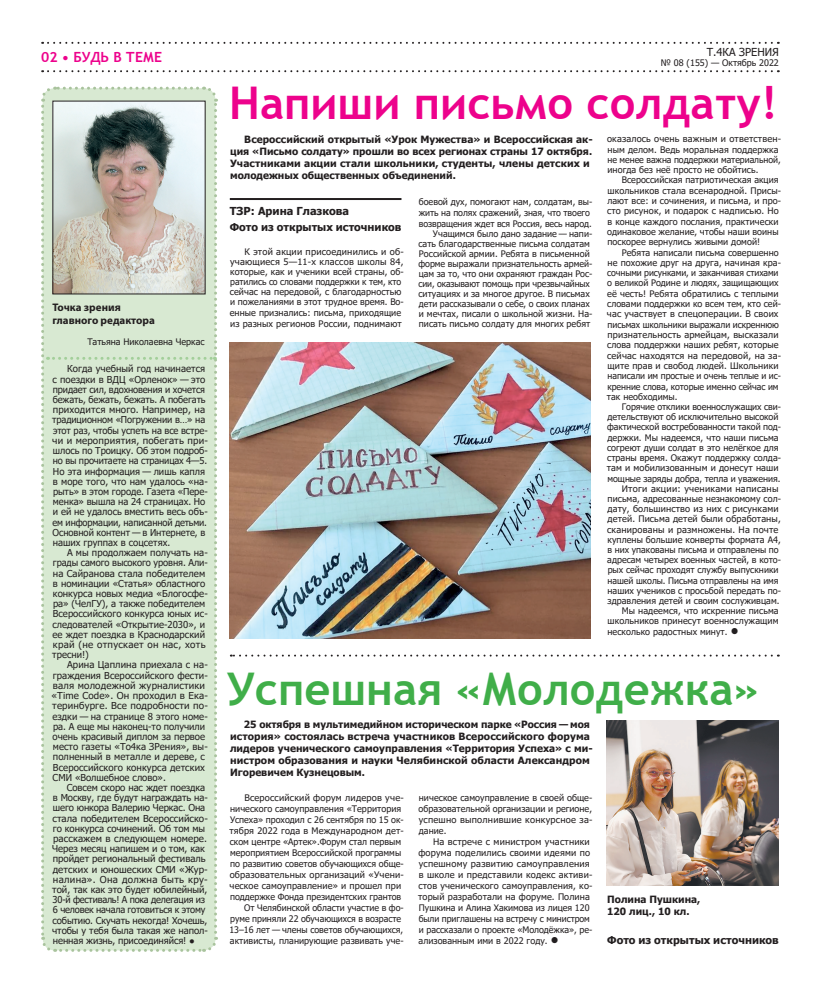
<style>
.page{position:relative;width:820px;height:993px;background:#fff}
.page>*{position:absolute;margin:0;border:0;box-sizing:border-box;transform-origin:0 0}
.t1{font:700 45px "Trebuchet MS";color:#ed028c}
.t2{font:700 45px "Trebuchet MS";color:#40ae49}
.t3{font:700 14px "Trebuchet MS";color:#ed028c}
.t4{font:700 11px/13.2px "Myriad Pro";color:#231f20}
.t5{font:700 11px "Tahoma";color:#231f20}
.t6{font:11px "Tahoma";color:#231f20}
.t7{font:700 10.8px "Tahoma";color:#231f20}
.t8{font:700 10px/12px "Tahoma";letter-spacing:.005em;color:#231f20}
.t9{font:9.5px/10.2px "Tahoma";color:#231f20}
.t10{font:9px/10.3px "Tahoma";letter-spacing:.005em;color:#231f20}
.t11{font:9px "Tahoma";letter-spacing:.025em;color:#231f20}
.t12{font:9px "Myriad Pro";color:#231f20}
.s1{font-size:14px}
</style>
<div class="page">
<svg style="left:42px;top:70px;width:729px;height:2px"></svg>
<svg style="left:42px;top:42px;width:729px;height:2px"></svg>
<div style="left:41px;top:86px;width:177px;height:866px;background:#d8e9d2"></div>
<img style="left:55px;top:103px;width:148px;height:189px">
<svg style="left:231px;top:654px;width:540px;height:2px"></svg>
<hr style="left:230px;top:198px;width:171px;height:2px;background:#231f20">
<img style="left:230px;top:342px;width:360px;height:296px">
<img style="left:606px;top:720px;width:172px;height:165px">
<h2 class="t3" style="left:41px;top:48px;width:122px">02 • БУДЬ В ТЕМЕ</h2>
<p class="t4" style="left:53px;top:300px;width:104px">Точка зрения главного редактора</p>
<p class="t9" style="left:52px;top:364px;width:157px;text-indent:15px">Когда учебный год начинается с поездки в ВДЦ «Орленок» — это придает сил, вдохновения и хочется бежать, бежать, бежать. А побегать приходится много. Например, на традиционном «Погружении в…» на этот раз, чтобы успеть на все встре&shy;чи и мероприятия, побегать при&shy;шлось по Троицку. Об этом подроб&shy;но вы прочитаете на страницах 4—5.<br>Но эта информация — лишь капля в море того, что нам удалось «на&shy;рыть» в этом городе. Газета «Пере&shy;менка» вышла на 24 страницах. Но и ей не удалось вместить весь объ&shy;ем информации, написанной детьми.<br>Основной контент — в Интернете, в наших группах в соцсетях.</p>
<p class="t9" style="left:52px;top:548px;width:157px;text-indent:15px">А мы продолжаем получать на&shy;грады самого высокого уровня. Али&shy;на Сайранова стала победителем в номинации «Статья» областного конкурса новых медиа «Блогосфе&shy;ра» (ЧелГУ), а также победителем<br>Всероссийского конкурса юных ис&shy;следователей «Открытие-2030», и ее ждет поездка в Краснодарский край (не отпускает он нас, хоть тресни!)</p>
<p class="t9" style="left:51px;top:660px;width:158px;text-indent:15px">Арина Цаплина приехала с на&shy;граждения Всероссийского фести&shy;валя молодежной журналистики «Time Code». Он проходил в Ека&shy;теринбурге. Все подробности по&shy;ездки — на странице 8 этого номе&shy;ра. А еще мы наконец-то получили очень красивый диплом за первое место газеты «То4ка ЗРения», вы&shy;полненный в металле и дереве, с<br>Всероссийского конкурса детских<br>СМИ «Волшебное слово».</p>
<p class="t9" style="left:52px;top:782px;width:157px;text-indent:15px">Совсем скоро нас ждет поездка в Москву, где будут награждать на&shy;шего юнкора Валерию Черкас. Она стала победителем Всероссийско&shy;го конкурса сочинений. Об том мы расскажем в следующем номере.<br>Через месяц напишем и о том, как пройдет региональный фестиваль детских и юношеских СМИ «Жур&shy;налина». Она должна быть кру&shy;той, так как это будет юбилейный,<br>30-й фестиваль! А пока делегация из<br>6 человек начала готовиться к этому событию. Скучать некогда! Хочешь, чтобы у тебя была такая же напол&shy;ненная жизнь, присоединяйся! ●</p>
<p class="t10" style="left:87px;top:337px;width:119px">Татьяна Николаевна Черкас</p>
<p class="t12" style="left:90px;top:337px;width:13px">Тат</p>
<p class="t12" style="left:122px;top:337px;width:78px">Николаевна Черкас</p>
<p class="t6" style="left:706px;top:44px;width:74px">Т.4КА ЗРЕНИЯ</p>
<p class="t10" style="left:660px;top:58px;width:119px">№ 08 (155) — Октябрь 2022</p>
<h1 class="t1" style="left:229px;top:74px;width:549px">Напиши письмо солдату!</h1>
<p class="t8" style="left:230px;top:134px;width:364px;text-indent:14px">Всероссийский открытый «Урок Мужества» и Всероссийская ак&shy;ция «Письмо солдату» прошли во всех регионах страны 17 октября.<br>Участниками акции стали школьники, студенты, члены детских и молодежных общественных объединений.</p>
<p class="t5" style="left:230px;top:203px;width:121px">ТЗР: Арина Глазкова</p>
<p class="t7" style="left:230px;top:219px;width:173px">Фото из открытых источников</p>
<p class="t10" style="left:607px;top:134px;width:175px">оказалось очень важным и ответствен&shy;ным делом. Ведь моральная поддержка не менее важна поддержки материальной, иногда без неё просто не обойтись.</p>
<p class="t10" style="left:607px;top:175px;width:175px;text-indent:15px">Всероссийская патриотическая акция школьников стала всенародной. Присы&shy;лают все: и сочинения, и письма, и про&shy;сто рисунок, и подарок с надписью. Но в конце каждого послания, практически одинаковое желание, чтобы наши воины поскорее вернулись живыми домой!</p>
<p class="t10" style="left:606px;top:247px;width:176px;text-indent:15px">Ребята написали письма совершенно не похожие друг на друга, начиная кра&shy;сочными рисунками, и заканчивая стихами о великой Родине и людях, защищающих её честь! Ребята обратились с теплыми словами поддержки ко всем тем, кто сей&shy;час участвует в спецоперации. В своих письмах школьники выражали искреннюю признательность армейцам, высказали слова поддержки наших ребят, которые сейчас находятся на передовой, на за&shy;щите прав и свобод людей. Школьники написали им простые и очень теплые и ис&shy;кренние слова, которые именно сейчас им так необходимы.</p>
<p class="t10" style="left:621px;top:402px;width:161px">Горячие отклики военнослужащих сви-</p>
<p class="t10" style="left:607px;top:412px;width:172px">детельствуют об исключительно высокой</p>
<p class="t10" style="left:607px;top:422px;width:175px">фактической востребованности такой под-</p>
<p class="t10" style="left:607px;top:432px;width:172px">держки. Мы надеемся, что наши письма</p>
<p class="t10" style="left:607px;top:443px;width:173px">согреют души солдат в это нелёгкое для</p>
<p class="t10" style="left:607px;top:453px;width:175px">страны время. Окажут поддержку солда-</p>
<p class="t10" style="left:606px;top:463px;width:173px">там и мобилизованным и донесут наши</p>
<p class="t10" style="left:607px;top:473px;width:174px">мощные заряды добра, тепла и уважения.</p>
<p class="t11" style="left:621px;top:482px;width:158px">Итоги акции: учениками написаны</p>
<p class="t10" style="left:607px;top:494px;width:175px">письма, адресованные незнакомому сол-</p>
<p class="t10" style="left:607px;top:504px;width:172px">дату, большинство из них с рисунками</p>
<p class="t10" style="left:607px;top:514px;width:175px">детей. Письма детей были обработаны,</p>
<p class="t10" style="left:607px;top:524px;width:173px">сканированы и размножены. На почте</p>
<p class="t10" style="left:607px;top:534px;width:175px">куплены большие конверты формата А4,</p>
<p class="t10" style="left:607px;top:545px;width:173px">в них упакованы письма и отправлены по</p>
<p class="t10" style="left:607px;top:555px;width:175px">адресам четырех военных частей, в кото-</p>
<p class="t10" style="left:607px;top:565px;width:172px">рых сейчас проходят службу выпускники</p>
<p class="t10" style="left:607px;top:575px;width:172px">нашей школы. Письма отправлены на имя</p>
<p class="t10" style="left:607px;top:585px;width:175px">наших учеников с просьбой передать по-</p>
<p class="t10" style="left:607px;top:596px;width:173px">здравления детей и своим сослуживцам.</p>
<p class="t10" style="left:621px;top:606px;width:158px">Мы надеемся, что искренние письма</p>
<p class="t10" style="left:607px;top:616px;width:172px">школьников принесут военнослужащим</p>
<p class="t10" style="left:607px;top:626px;width:133px">несколько радостных минут. <span class="s1">●</span></p>
<p class="t10" style="left:418px;top:197px;width:175px;text-align:right">боевой дух, помогают нам, солдатам, вы&shy;жить на полях сражений, зная, что твоего возвращения ждет вся Россия, весь народ.<br>Учащимся было дано задание — напи&shy;сать благодарственные письма солдатам Российской армии. Ребята в письменной форме выражали признательность армей&shy;цам за то, что они охраняют граждан Рос&shy;сии, оказывают помощь при чрезвычайных ситуациях и за многое другое. В письмах дети рассказывали о себе, о своих планах и мечтах, писали о школьной жизни. На&shy;писать письмо солдату для многих ребят</p>
<p class="t10" style="left:230px;top:247px;width:175px;text-indent:15px">К этой акции присоединились и об&shy;учающиеся 5—11-х классов школы 84, которые, как и ученики всей страны, об&shy;ратились со словами поддержки к тем, кто сейчас на передовой, с благодарностью и пожеланиями в этот трудное время. Во&shy;енные признались: письма, приходящие из разных регионов России, поднимают</p>
<h1 class="t2" style="left:227px;top:660px;width:534px">Успешная «Молодежка»</h1>
<p class="t8" style="left:230px;top:718px;width:364px;text-indent:14px">25 октября в мультимедийном историческом парке «Россия — моя история» состоялась встреча участников Всероссийского форума лидеров ученического самоуправления «Территория Успеха» с ми&shy;нистром образования и науки Челябинской области Александром Игоревичем Кузнецовым.</p>
<p class="t10" style="left:418px;top:792px;width:175px;line-height:11px;text-align:justify">ническое самоуправление в своей обще&shy;образовательной организации и регионе, успешно выполнившие конкурсное за&shy;дание.</p>
<p class="t10" style="left:418px;top:836px;width:176px;line-height:11px;text-indent:15px">На встрече с министром участники форума поделились своими идеями по успешному развитию самоуправления в школе и представили кодекс активи&shy;стов ученического самоуправления, ко&shy;торый разработали на форуме. Полина Пушкина и Алина Хакимова из лицея 120 были приглашены на встречу с министром и рассказали о проекте «Молодёжка», ре&shy;ализованным ими в 2022 году. <span class="s1">●</span></p>
<p class="t10" style="left:229px;top:792px;width:176px;line-height:11px;text-align:right">Всероссийский форум лидеров уче&shy;нического самоуправления «Территория Успеха» проходил с 26 сентября по 15 ок&shy;тября 2022 года в Международном дет&shy;ском центре «Артек».Форум стал первым мероприятием Всероссийской программы по развитию советов обучающихся обще&shy;образовательных организаций «Учени&shy;ческое самоуправление» и прошел при поддержке Фонда президентских грантов От Челябинской области участие в фо&shy;руме приняли 22 обучающихся в возрасте 13–16 лет — члены советов обучающихся, активисты, планирующие развивать уче-</p>
<p class="t8" style="left:607px;top:893px;width:95px">Полина Пушкина,<br>120 лиц., 10 кл.</p>
<p class="t7" style="left:607px;top:931px;width:173px">Фото из открытых источников</p>
</div>
